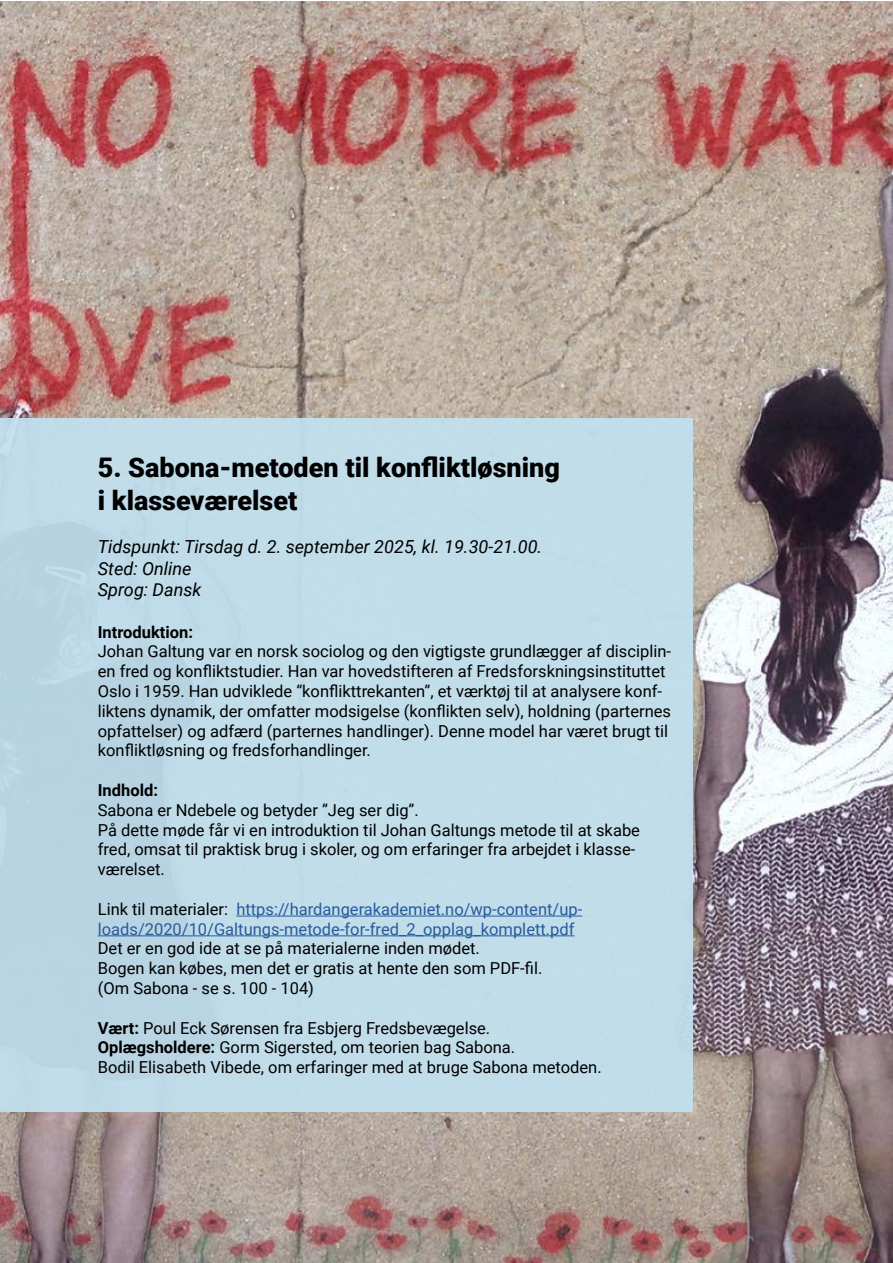
<style>
.page{position:relative;width:893px;height:1263px;background:#fff}
.page>*{position:absolute;margin:0;border:0;box-sizing:border-box;transform-origin:0 0}
.t1{font:900 27px/32.4px "Roboto";color:#000}
.t2{font:italic 18px/21.6px "Roboto";color:#000}
.t3{font:16.5px/19.8px "Roboto";color:#000}
.t4{font:16.5px/19.8px "Roboto";color:#275b9b}
.t5{font:700 16.5px "Roboto";color:#000}
.s1{color:#000}
.s2{font-weight:700}
</style>
<div class="page">
<img style="left:0;top:1px;width:893px;height:1262px">
<div style="left:0;top:419px;width:693px;height:693px;background:#c2e1f0"></div>
<hr style="left:236px;top:916px;width:346px;height:1px;background:#275b9b">
<hr style="left:98px;top:935px;width:476px;height:1px;background:#275b9b">
<h1 class="t1" style="left:98px;top:451px;width:464px">5. Sabona-metoden til konfliktløsning i klasseværelset</h1>
<p class="t2" style="left:98px;top:535px;width:446px">Tidspunkt: Tirsdag d. 2. september 2025, kl. 19.30-21.00.<br>Sted: Online<br>Sprog: Dansk</p>
<p class="t5" style="left:98px;top:620px;width:97px">Introduktion:</p>
<p class="t3" style="left:98px;top:641px;width:575px">Johan Galtung var en norsk sociolog og den vigtigste grundlægger af disciplin&shy;en fred og konfliktstudier. Han var hovedstifteren af Fredsforskningsinstituttet Oslo i 1959. Han udviklede “konflikttrekanten”, et værktøj til at analysere konf&shy;liktens dynamik, der omfatter modsigelse (konflikten selv), holdning (parternes opfattelser) og adfærd (parternes handlinger). Denne model har været brugt til konfliktløsning og fredsforhandlinger.</p>
<p class="t5" style="left:98px;top:779px;width:62px">Indhold:</p>
<p class="t3" style="left:98px;top:799px;width:544px">Sabona er Ndebele og betyder ”Jeg ser dig”.<br>På dette møde får vi en introduktion til Johan Galtungs metode til at skabe fred, omsat til praktisk brug i skoler, og om erfaringer fra arbejdet i klasse&shy;værelset.</p>
<p class="t4" style="left:98px;top:898px;width:486px"><span class="s1">Link til materialer:</span> https://hardangerakademiet.no/wp-content/up&shy;loads/2020/10/Galtungs-metode-for-fred_2_opplag_komplett.pdf</p>
<p class="t3" style="left:98px;top:938px;width:446px">Det er en god ide at se på materialerne inden mødet.<br>Bogen kan købes, men det er gratis at hente den som PDF-fil. (Om Sabona - se s. 100 - 104)</p>
<p class="t3" style="left:98px;top:1017px;width:505px"><span class="s2">Vært:</span> Poul Eck Sørensen fra Esbjerg Fredsbevægelse.<br><span class="s2">Oplægsholdere:</span> Gorm Sigersted, om teorien bag Sabona.<br>Bodil Elisabeth Vibede, om erfaringer med at bruge Sabona metoden.</p>
</div>
